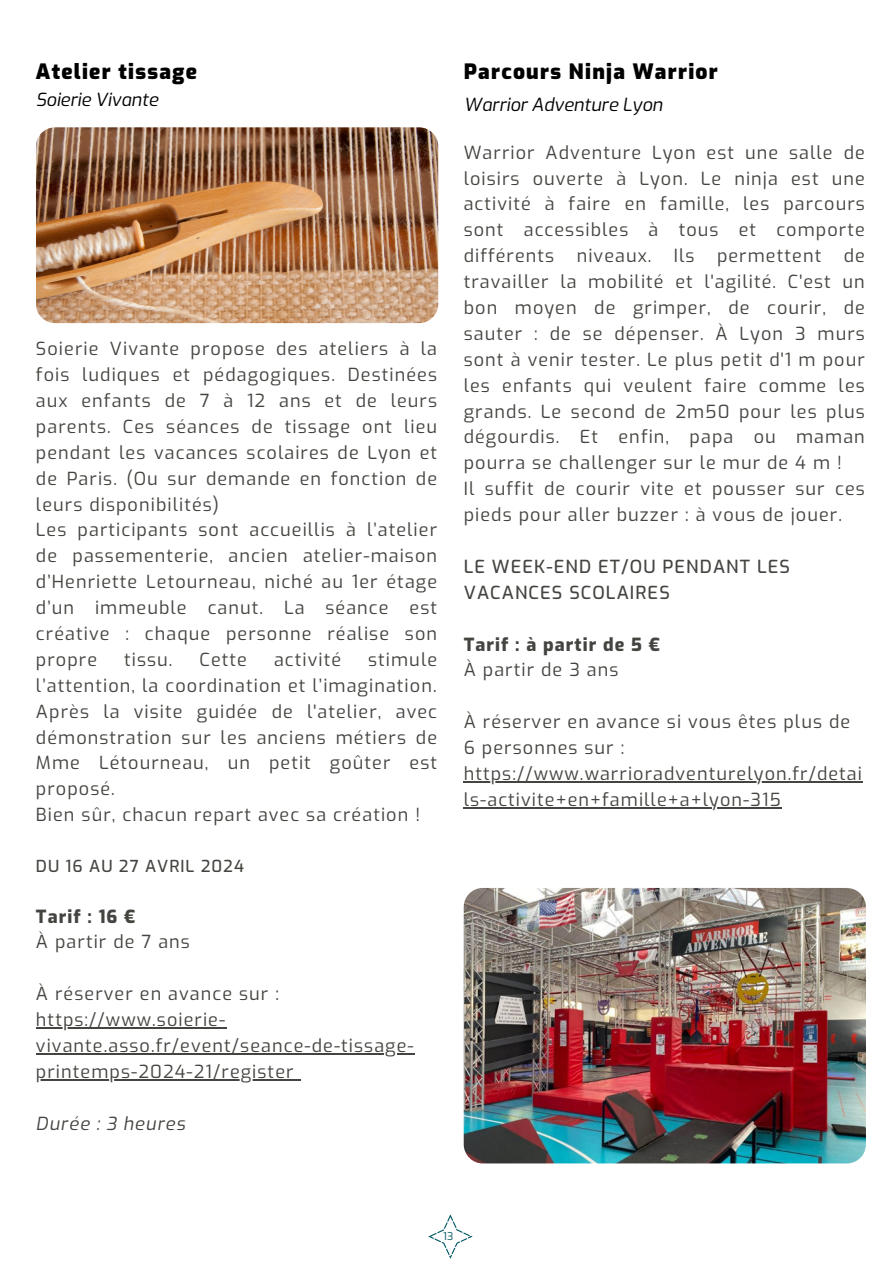
<style>
.page{position:relative;width:893px;height:1264px;background:#fff}
.page>*{position:absolute;margin:0;border:0;box-sizing:border-box;transform-origin:0 0}
.t1{font:900 21px "Exo";letter-spacing:.06em;color:#000}
.t2{font:18px/25.8px "Exo";letter-spacing:.06em;color:#444440}
.t3{font:500 18px/25.8px "Exo";letter-spacing:.06em;color:#444440}
.t4{font:italic 18px "Exo";color:#000}
.t5{font:800 18px "Exo";letter-spacing:.06em;color:#444440}
.t6{font:italic 18px "Exo";letter-spacing:.06em;color:#444440}
.t7{font:500 16.5px "Exo";letter-spacing:.06em;color:#444440}
.t8{font:10.65px "Exo";color:#005764}
</style>
<div class="page">
<svg style="left:428px;top:1214px;width:44px;height:44px"></svg>
<img style="left:463px;top:888px;width:402px;height:275px;border-radius:19px">
<hr style="left:36px;top:1027px;width:190px;height:1px;background:#444440">
<hr style="left:36px;top:1053px;width:379px;height:1px;background:#444440">
<hr style="left:36px;top:1078px;width:258px;height:2px;background:#444440">
<hr style="left:463px;top:781px;width:400px;height:1px;background:#444440">
<hr style="left:463px;top:807px;width:319px;height:1px;background:#444440">
<img style="left:36px;top:127px;width:402px;height:196px;border-radius:19px">
<p class="t1" style="left:36px;top:58px;width:162px">Atelier tissage</p>
<p class="t4" style="left:36px;top:87px;width:124px">Soierie Vivante</p>
<p class="t2" style="left:36px;top:336px;width:402px">Soierie Vivante propose des ateliers à la fois ludiques et pédagogiques. Destinées aux enfants de 7 à 12 ans et de leurs parents. Ces séances de tissage ont lieu pendant les vacances scolaires de Lyon et de Paris. (Ou sur demande en fonction de leurs disponibilités)<br>Les participants sont accueillis à l’atelier de passementerie, ancien atelier-maison d’Henriette Letourneau, niché au 1er étage d’un immeuble canut. La séance est créative : chaque personne réalise son propre</p>
<p class="t2" style="left:124px;top:647px;width:50px">tissu.</p>
<p class="t2" style="left:199px;top:647px;width:49px">Cette</p>
<p class="t2" style="left:274px;top:647px;width:69px">activité</p>
<p class="t2" style="left:36px;top:647px;width:402px;text-indent:332px">stimule l’attention, la coordination et l’imagination.<br>Après la visite guidée de l'atelier, avec démonstration sur les anciens métiers de<br>Mme Létourneau, un petit goûter est proposé.<br>Bien sûr, chacun repart avec sa création !</p>
<p class="t7" style="left:36px;top:855px;width:209px">DU 16 AU 27 AVRIL 2024</p>
<p class="t5" style="left:36px;top:904px;width:101px">Tarif : 16 €</p>
<p class="t2" style="left:36px;top:929px;width:155px">À partir de 7 ans</p>
<p class="t2" style="left:36px;top:981px;width:379px">À réserver en avance sur : https://www.soierie&shy;vivante.asso.fr/event/seance-de-tissage&shy;printemps-2024-21/register</p>
<p class="t6" style="left:36px;top:1111px;width:151px">Durée : 3 heures</p>
<p class="t1" style="left:463px;top:58px;width:256px">Parcours Ninja Warrior</p>
<p class="t4" style="left:463px;top:93px;width:200px">Warrior Adventure Lyon</p>
<p class="t2" style="left:463px;top:140px;width:402px">Warrior Adventure Lyon est une salle de loisirs ouverte à Lyon. Le ninja est une activité à faire en famille, les parcours sont accessibles à tous et comporte différents niveaux. Ils permettent de travailler la mobilité et l'agilité. C'est un bon moyen de grimper, de courir, de sauter : de se dépenser. À Lyon 3 murs sont à venir tester. Le plus petit d'1 m pour les enfants qui veulent faire comme les grands. Le second de 2m50 pour les plus dégourdis. Et enfin, papa ou maman pourra se challenger sur le mur de 4 m !<br>Il suffit de courir vite et pousser sur ces pieds pour aller buzzer : à vous de jouer.</p>
<p class="t3" style="left:463px;top:554px;width:328px">LE WEEK-END ET/OU PENDANT LES<br>VACANCES SCOLAIRES</p>
<p class="t5" style="left:463px;top:632px;width:197px">Tarif : à partir de 5 €</p>
<p class="t2" style="left:463px;top:657px;width:156px">À partir de 3 ans</p>
<p class="t2" style="left:463px;top:709px;width:400px">À réserver en avance si vous êtes plus de 6 personnes sur : https://www.warrioradventurelyon.fr/detai ls-activite+en+famille+a+lyon-315</p>
<p class="t8" style="left:443px;top:1229px;width:12px">13</p>
</div>
